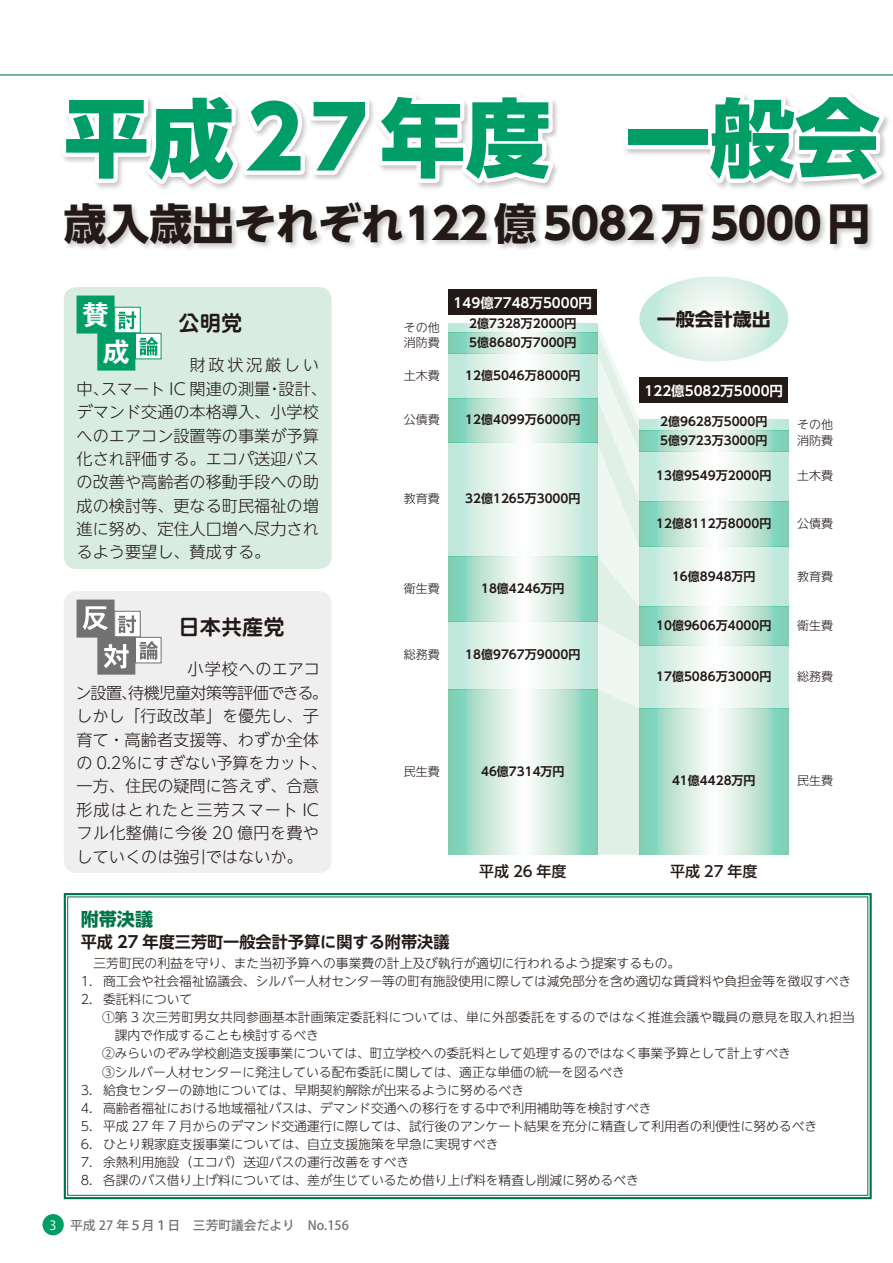
<style>
.page{position:relative;width:893px;height:1263px;background:#fff}
.page>*{position:absolute;margin:0;border:0;box-sizing:border-box;transform-origin:0 0}
.t1{font:800 85.05px "UD Shin Go NT Pro";color:#009e66}
.t2{font:700 43.05px "UD Shin Go NT Pro";letter-spacing:-.01em;color:#231916}
.t3{font:700 27px/37px "Gothic MB101 Pro De";color:#fff}
.t4{font:700 21.3px "Jun 501 Pro";color:#231916}
.t5{font:700 18px "UD Shin Go NT Pro";color:#231916;scale:1.05 1}
.t6{font:700 18px "UD Shin Go NT Pro";color:#007349}
.t7{font:300 16.2px/23.4px "UD Shin Go NT Pro";color:#231916}
.t8{font:300 16.2px/23.4px "UD Shin Go NT Pro";letter-spacing:-.035em;color:#231916}
.t9{font:700 16.2px "UD Shin Go NT Pro De";color:#231916}
.t10{font:300 16.2px/23.4px "UD Shin Go NT Pro";letter-spacing:.165em;color:#231916}
.t11{font:500 15px "UD Shin Go NT Pro";color:#231916}
.t12{font:700 13.5px "UD Shin Go NT Pro De";color:#fff}
.t13{font:300 12.75px/18.1px "UD Shin Go NT Pro";color:#231916}
.t14{font:500 12.75px "Koz Go Pro";color:#727272}
.t15{font:12.75px "Koz Go Pro";color:#fff}
.t16{font:700 12px "UD Shin Go NT Pro De";color:#231916}
.t17{font:300 12px "UD Shin Go NT Pro";color:#231916}
</style>
<div class="page">
<div style="left:43px;top:1214px;width:21px;height:21px;background:#009e66;border-radius:50%"></div>
<hr style="left:0;top:74px;width:893px;height:1px;background:#007349">
<svg style="left:62px;top:94px;width:495px;height:95px"></svg>
<div style="left:624px;top:126px;width:87px;height:23px;border:9px solid #fff"></div>
<svg style="left:700px;top:95px;width:189px;height:95px"></svg>
<div style="left:63px;top:200px;width:830px;height:51px;background:#231916;opacity:.25"></div>
<svg style="left:63px;top:893px;width:809px;height:307px"></svg>
<div style="left:64px;top:287px;width:268px;height:282px;background:#d8ece1;border-radius:13px"></div>
<div style="left:77px;top:296px;width:37px;height:37px;background:#009e66"></div>
<div style="left:77px;top:296px;width:38px;height:38px;border:1px solid #009e66"></div>
<div style="left:115px;top:307px;width:25px;height:26px;background:#fff"></div>
<div style="left:114px;top:307px;width:27px;height:26px;border:1px solid #009e66"></div>
<div style="left:98px;top:333px;width:37px;height:37px;background:#009e66"></div>
<div style="left:97px;top:333px;width:38px;height:38px;border:1px solid #009e66"></div>
<div style="left:135px;top:333px;width:26px;height:26px;background:#fff"></div>
<div style="left:135px;top:333px;width:27px;height:26px;border:1px solid #009e66"></div>
<svg style="left:118px;top:311px;width:18px;height:18px"></svg>
<svg style="left:139px;top:337px;width:19px;height:19px"></svg>
<div style="left:64px;top:591px;width:268px;height:282px;background:#efeff0;border-radius:13px"></div>
<div style="left:77px;top:600px;width:37px;height:37px;background:#727272"></div>
<div style="left:77px;top:600px;width:38px;height:38px;border:1px solid #727272"></div>
<div style="left:115px;top:611px;width:25px;height:26px;background:#fff"></div>
<div style="left:114px;top:611px;width:27px;height:26px;border:1px solid #727272"></div>
<div style="left:98px;top:637px;width:37px;height:37px;background:#727272"></div>
<div style="left:97px;top:637px;width:38px;height:38px;border:1px solid #727272"></div>
<div style="left:135px;top:637px;width:26px;height:26px;background:#fff"></div>
<div style="left:135px;top:637px;width:27px;height:26px;border:1px solid #727272"></div>
<svg style="left:82px;top:606px;width:26px;height:24px"></svg>
<svg style="left:118px;top:615px;width:18px;height:18px"></svg>
<svg style="left:139px;top:641px;width:19px;height:19px"></svg>
<svg style="left:104px;top:644px;width:25px;height:24px"></svg>
<svg style="left:597px;top:323px;width:42px;height:532px"></svg>
<svg style="left:639px;top:420px;width:149px;height:10px"></svg>
<svg style="left:448px;top:323px;width:149px;height:10px"></svg>
<svg style="left:639px;top:430px;width:149px;height:22px"></svg>
<svg style="left:448px;top:333px;width:149px;height:21px"></svg>
<svg style="left:639px;top:452px;width:149px;height:49px"></svg>
<svg style="left:448px;top:354px;width:149px;height:44px"></svg>
<svg style="left:639px;top:501px;width:149px;height:46px"></svg>
<svg style="left:448px;top:398px;width:149px;height:44px"></svg>
<svg style="left:639px;top:547px;width:149px;height:60px"></svg>
<svg style="left:448px;top:442px;width:149px;height:114px"></svg>
<svg style="left:639px;top:607px;width:149px;height:39px"></svg>
<svg style="left:448px;top:556px;width:149px;height:66px"></svg>
<svg style="left:639px;top:646px;width:149px;height:62px"></svg>
<svg style="left:448px;top:622px;width:149px;height:67px"></svg>
<svg style="left:639px;top:708px;width:149px;height:147px"></svg>
<svg style="left:448px;top:689px;width:149px;height:166px"></svg>
<div style="left:639px;top:377px;width:149px;height:26px;background:#231916"></div>
<div style="left:448px;top:289px;width:149px;height:26px;background:#231916"></div>
<svg style="left:639px;top:276px;width:149px;height:85px"></svg>
<h1 class="t1" style="left:64px;top:69px;width:488px">平成27年度</h1>
<h2 class="t2" style="left:64px;top:188px;width:851px">歳入歳出それぞれ122億5082 万5000円　</h2>
<h1 class="t1" style="left:625px;top:69px;width:257px">一般会</h1>
<p class="t15" style="left:50px;top:1216px;width:9px">3</p>
<h3 class="t3" style="left:103px;top:293px;width:28px;text-indent:-21px">賛成</h3>
<h3 class="t4" style="left:179px;top:306px;width:65px">公明党</h3>
<p class="t10" style="left:279px;top:353px;width:50px;text-indent:-89px">財政状況厳しい設計、</p>
<p class="t7" style="left:101px;top:376px;width:171px">スマート IC 関連の測量</p>
<p class="t7" style="left:77px;top:376px;width:244px">中、<br>デマンド交通の本格導入、小学校へのエアコン設置等の事業が予算化され評価する。エコパ送迎バスの改善や高齢者の移動手段への助成の検討等、更なる町民福祉の増進に努め、定住人口増へ尽力されるよう要望し、賛成する。</p>
<p class="t7" style="left:266px;top:376px;width:18px">・</p>
<h3 class="t4" style="left:179px;top:610px;width:108px">日本共産党</h3>
<p class="t8" style="left:75px;top:657px;width:254px;text-indent:95px">　小学校へのエアコン設置待機児童対策等評価できる。</p>
<p class="t7" style="left:76px;top:680px;width:253px;text-indent:45px">、<br>しかし「行政改革」を優先し、子育て・高齢者支援等、わずか全体の 0.2％にすぎない予算をカット、一方、住民の疑問に答えず、合意形成はとれたと三芳スマート ICフル化整備に今後 20 億円を費やしていくのは強引ではないか。</p>
<p class="t17" style="left:404px;top:318px;width:37px">その他</p>
<p class="t12" style="left:454px;top:292px;width:140px">149億7748万5000円</p>
<p class="t16" style="left:469px;top:314px;width:109px">2億7328万2000円</p>
<h3 class="t5" style="left:657px;top:304px;width:110px">一般会計歳出</h3>
<p class="t17" style="left:404px;top:333px;width:37px">消防費</p>
<p class="t16" style="left:469px;top:333px;width:109px">5億8680万7000円</p>
<p class="t17" style="left:404px;top:366px;width:37px">土木費</p>
<p class="t16" style="left:465px;top:366px;width:117px">12億5046万8000円</p>
<p class="t12" style="left:644px;top:380px;width:140px">122億5082万5000円</p>
<p class="t17" style="left:404px;top:410px;width:37px">公債費</p>
<p class="t16" style="left:465px;top:410px;width:117px">12億4099万6000円</p>
<p class="t16" style="left:660px;top:411px;width:109px">2億9628万5000円</p>
<p class="t17" style="left:797px;top:415px;width:37px">その他</p>
<p class="t16" style="left:660px;top:430px;width:109px">5億9723万3000円</p>
<p class="t17" style="left:797px;top:431px;width:37px">消防費</p>
<p class="t16" style="left:656px;top:466px;width:117px">13億9549万2000円</p>
<p class="t17" style="left:797px;top:466px;width:37px">土木費</p>
<p class="t17" style="left:404px;top:489px;width:37px">教育費</p>
<p class="t16" style="left:465px;top:489px;width:117px">32億1265万3000円</p>
<p class="t16" style="left:656px;top:513px;width:117px">12億8112万8000円</p>
<p class="t17" style="left:797px;top:514px;width:37px">公債費</p>
<p class="t17" style="left:404px;top:579px;width:37px">衛生費</p>
<p class="t16" style="left:481px;top:579px;width:85px">18億4246万円</p>
<p class="t16" style="left:672px;top:566px;width:85px">16億8948万円</p>
<p class="t17" style="left:797px;top:566px;width:37px">教育費</p>
<p class="t16" style="left:656px;top:616px;width:117px">10億9606万4000円</p>
<p class="t17" style="left:797px;top:616px;width:37px">衛生費</p>
<p class="t17" style="left:404px;top:645px;width:37px">総務費</p>
<p class="t16" style="left:465px;top:645px;width:117px">18億9767万9000円</p>
<p class="t16" style="left:656px;top:666px;width:117px">17億5086万3000円</p>
<p class="t17" style="left:797px;top:667px;width:37px">総務費</p>
<p class="t17" style="left:404px;top:762px;width:37px">民生費</p>
<p class="t16" style="left:481px;top:761px;width:85px">46億7314万円</p>
<p class="t16" style="left:672px;top:771px;width:85px">41億4428万円</p>
<p class="t17" style="left:797px;top:771px;width:37px">民生費</p>
<p class="t11" style="left:479px;top:859px;width:89px">平成 26 年度</p>
<p class="t11" style="left:670px;top:859px;width:89px">平成 27 年度</p>
<h3 class="t6" style="left:81px;top:904px;width:74px">附帯決議</h3>
<p class="t9" style="left:81px;top:928px;width:370px">平成 27 年度三芳町一般会計予算に関する附帯決議</p>
<p class="t13" style="left:103px;top:954px;width:750px;text-indent:-22px">　三芳町民の利益を守り、また当初予算への事業費の計上及び執行が適切に行われるよう提案するもの。<br>商工会や社会福祉協議会、シルバー人材センター等の町有施設使用に際しては減免部分を含め適切な賃貸料や負担金等を徴収すべき</p>
<p class="t13" style="left:81px;top:972px;width:13px">1.</p>
<p class="t13" style="left:81px;top:990px;width:13px">2.</p>
<p class="t13" style="left:103px;top:990px;width:91px">委託料について</p>
<p class="t13" style="left:81px;top:1080px;width:13px">3.</p>
<p class="t13" style="left:102px;top:1008px;width:754px">①第 3 次三芳町男女共同参画基本計画策定委託料については、単に外部委託をするのではなく推進会議や職員の意見を取入れ担当</p>
<p class="t13" style="left:115px;top:1026px;width:206px">課内で作成することも検討するべき</p>
<p class="t13" style="left:102px;top:1044px;width:690px">②みらいのぞみ学校創造支援事業については、町立学校への委託料として処理するのではなく事業予算として計上すべき</p>
<p class="t13" style="left:102px;top:1062px;width:524px">③シルバー人材センターに発注している配布委託に関しては、適正な単価の統一を図るべき</p>
<p class="t13" style="left:103px;top:1080px;width:422px">給食センターの跡地については、早期契約解除が出来るように努めるべき</p>
<p class="t13" style="left:81px;top:1098px;width:13px">4.</p>
<p class="t13" style="left:103px;top:1098px;width:550px">高齢者福祉における地域福祉バスは、デマンド交通への移行をする中で利用補助等を検討すべき</p>
<p class="t13" style="left:81px;top:1116px;width:13px">5.</p>
<p class="t13" style="left:103px;top:1116px;width:716px">平成 27 年 7 月からのデマンド交通運行に際しては、試行後のアンケート結果を充分に精査して利用者の利便性に努めるべき</p>
<p class="t13" style="left:81px;top:1134px;width:13px">6.</p>
<p class="t13" style="left:103px;top:1134px;width:397px">ひとり親家庭支援事業については、自立支援施策を早急に実現すべき</p>
<p class="t13" style="left:81px;top:1152px;width:13px">7.</p>
<p class="t13" style="left:103px;top:1152px;width:308px">余熱利用施設（エコパ）送迎バスの運行改善をすべき</p>
<p class="t13" style="left:81px;top:1170px;width:13px">8.</p>
<p class="t13" style="left:103px;top:1170px;width:537px">各課のバス借り上げ料については、差が生じているため借り上げ料を精査し削減に努めるべき</p>
<p class="t14" style="left:70px;top:1217px;width:280px">平成 27 年５月１日　三芳町議会だより　No.156</p>
</div>
